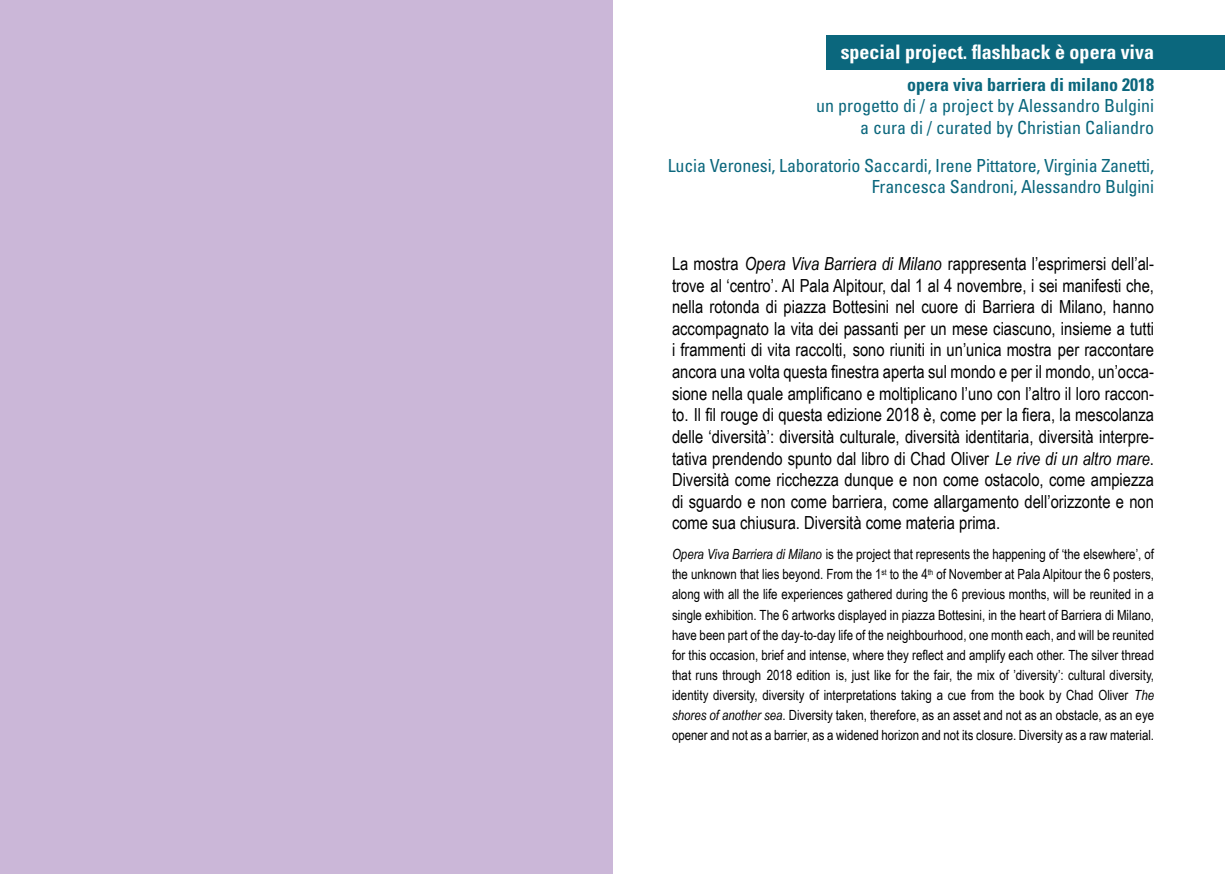
<style>
.page{position:relative;width:1225px;height:874px;background:#fff}
.page>*{position:absolute;margin:0;border:0;box-sizing:border-box;transform-origin:0 0}
.t1{font:700 condensed 20px "Univers";color:#fff}
.t2{font:18px/21.6px "Arial Narrow";color:#000;text-align:justify}
.t3{font:condensed 18px/21.6px "Univers";letter-spacing:-.01em;color:#0b677d;text-align:right}
.t4{font:700 condensed 18px "Univers";color:#0b677d}
.t5{font:14px/20px "Arial Narrow";color:#000;text-align:justify}
.s1{font-style:italic}
</style>
<div class="page">
<div style="left:827px;top:36px;width:398px;height:34px;background:#0b677d"></div>
<div style="left:0;top:0;width:612px;height:873px;background:#cbb7d8"></div>
<h1 class="t1" style="left:840px;top:40px;width:315px">special project. flashback è opera viva</h1>
<p class="t4" style="left:907px;top:73px;width:248px">opera viva barriera di milano 2018</p>
<p class="t3" style="left:816px;top:95px;width:339px">un progetto di / a project by Alessandro Bulgini a cura di / curated by Christian Caliandro</p>
<p class="t3" style="left:668px;top:154px;width:488px">Lucia Veronesi, Laboratorio Saccardi, Irene Pittatore, Virginia Zanetti,<br>Francesca Sandroni, Alessandro Bulgini</p>
<p class="t2" style="left:672px;top:252px;width:483px">La mostra <span class="s1">Opera Viva Barriera di Milano</span> rappresenta l’esprimersi dell’al&shy;trove al ‘centro’. Al Pala Alpitour, dal 1 al 4 novembre, i sei manifesti che, nella rotonda di piazza Bottesini nel cuore di Barriera di Milano, hanno accompagnato la vita dei passanti per un mese ciascuno, insieme a tutti i frammenti di vita raccolti, sono riuniti in un’unica mostra per raccontare ancora una volta questa finestra aperta sul mondo e per il mondo, un’occa&shy;sione nella quale amplificano e moltiplicano l’uno con l’altro il loro raccon&shy;to. Il fil rouge di questa edizione 2018 è, come per la fiera, la mescolanza delle ‘diversità’: diversità culturale, diversità identitaria, diversità interpre&shy;tativa prendendo spunto dal libro di Chad Oliver <span class="s1">Le rive di un altro mare</span>.<br>Diversità come ricchezza dunque e non come ostacolo, come ampiezza di sguardo e non come barriera, come allargamento dell’orizzonte e non come sua chiusura. Diversità come materia prima.</p>
<p class="t5" style="left:672px;top:544px;width:483px"><span class="s1">Opera Viva Barriera di Milano</span> is the project that represents the happening of ‘the elsewhere’, of the unknown that lies beyond. From the 1<sup>st</sup> to the 4<sup>th</sup> of November at Pala Alpitour the 6 posters, along with all the life experiences gathered during the 6 previous months, will be reunited in a single exhibition. The 6 artworks displayed in piazza Bottesini, in the heart of Barriera di Milano, have been part of the day-to-day life of the neighbourhood, one month each, and will be reunited for this occasion, brief and intense, where they reflect and amplify each other. The silver thread that runs through 2018 edition is, just like for the fair, the mix of ’diversity’: cultural diversity, identity diversity, diversity of interpretations taking a cue from the book by Chad Oliver <span class="s1">The shores of another sea</span>. Diversity taken, therefore, as an asset and not as an obstacle, as an eye opener and not as a barrier, as a widened horizon and not its closure. Diversity as a raw material.</p>
</div>
